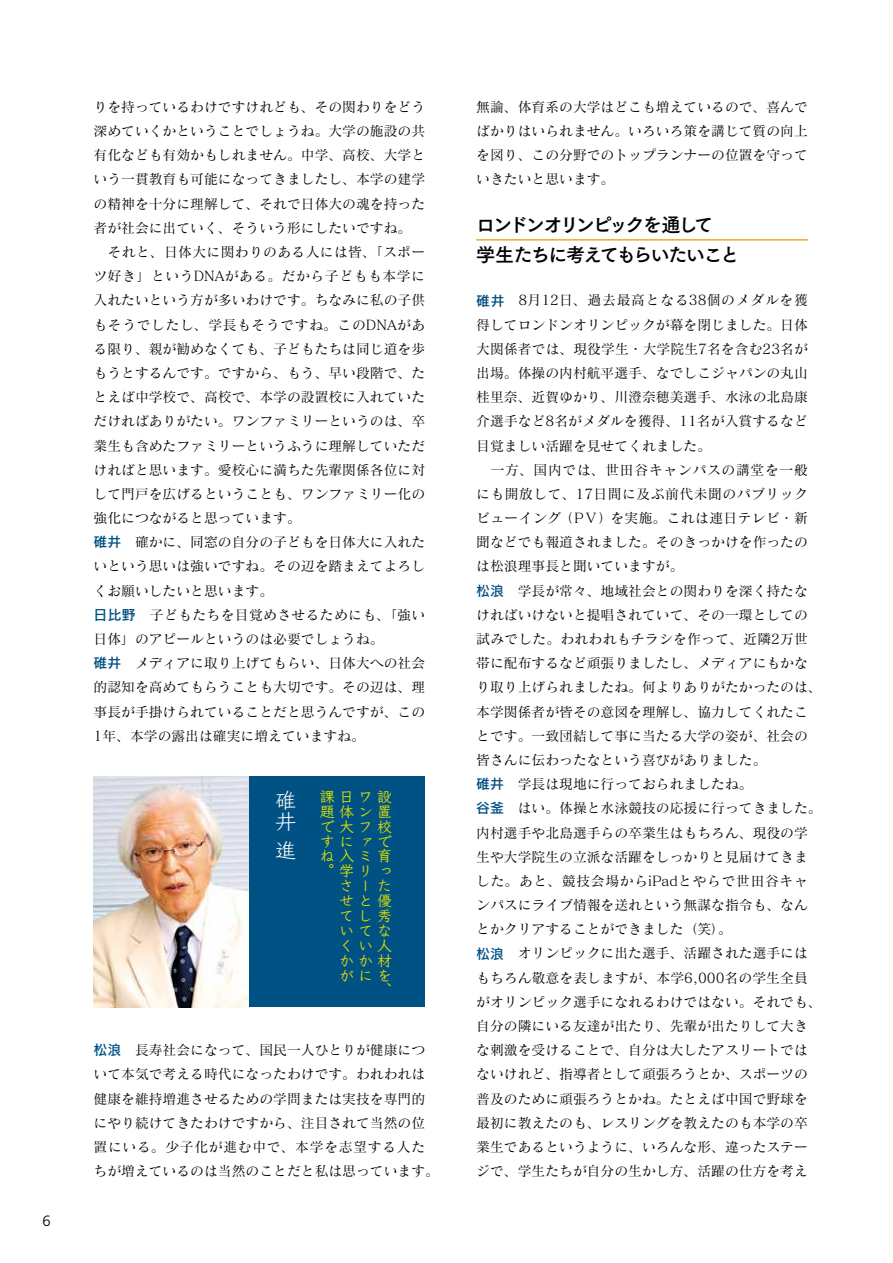
<style>
.page{position:relative;width:893px;height:1263px;background:#fff}
.page>*{position:absolute;margin:0;border:0;box-sizing:border-box;transform-origin:0 0}
.t1{font:21.3px/21.3px "Klee Pro M";color:#fff}
.t2{font:19.2px/29.7px "Tsuku Go Pro B";letter-spacing:-.105em;color:#000}
.t3{font:14.85px/14.9px "Klee Pro DB";color:#dbe000}
.t4{font:300 14.85px "Frutiger";color:#000}
.t5{font:13.8px/24.2px "Matisse Pro M";color:#000}
.t6{font:13.8px "Matisse Pro M";letter-spacing:.055em;color:#000}
.t7{font:13.8px "Matisse Pro M";letter-spacing:.04em;color:#000}
.t8{font:13.8px "Matisse Pro M";letter-spacing:.05em;color:#000}
.t9{font:13.8px "Matisse Pro M";letter-spacing:.025em;color:#000}
.s1{font-family:"Rodin Pro DB";color:#005184}
</style>
<div class="page">
<hr style="left:476px;top:239px;width:332px;height:1px;background:#f39700">
<div style="left:94px;top:776px;width:331px;height:231px;background:#005184"></div>
<img style="left:94px;top:776px;width:154px;height:231px">
<p class="t4" style="left:43px;top:1212px;width:10px">6</p>
<p class="t5" style="left:94px;top:94px;width:333px">りを持っているわけですけれども、その関わりをどう深めていくかということでしょうね。大学の施設の共有化なども有効かもしれません。中学、高校、大学という一貫教育も可能になってきましたし、本学の建学の精神を十分に理解して、それで日体大の魂を持った者が社会に出ていく、そういう形にしたいですね。　それと、日体大に関わりのある人には皆、「スポーツ好き」というDNAがある。だから子どもも本学に入れたいという方が多いわけです。ちなみに私の子供もそうでしたし、学長もそうですね。このDNAがある限り、親が勧めなくても、子どもたちは同じ道を歩もうとするんです。ですから、もう、早い段階で、たとえば中学校で、高校で、本学の設置校に入れていただければありがたい。ワンファミリーというのは、卒業生も含めたファミリーというふうに理解していただければと思います。愛校心に満ちた先輩関係各位に対して門戸を広げるということも、ワンファミリー化の強化につながると思っています。<br><span class="s1">碓井</span>　確かに、同窓の自分の子どもを日体大に入れたいという思いは強いですね。その辺を踏まえてよろしくお願いしたいと思います。<br><span class="s1">日比野</span>　子どもたちを目覚めさせるためにも、「強い日体」のアピールというのは必要でしょうね。<br><span class="s1">碓井</span>　メディアに取り上げてもらい、日体大への社会的認知を高めてもらうことも大切です。その辺は、理事長が手掛けられていることだと思うんですが、この<br>1年、本学の露出は確実に増えていますね。</p>
<h1 class="t1" style="left:275px;top:788px;width:22px">碓井</h1>
<h1 class="t1" style="left:275px;top:838px;width:22px">進</h1>
<p class="t3" style="left:320px;top:789px;width:73px">課日<br>題体ン置で大フ<br>すにァでね入ミ</p>
<p class="t3" style="left:339px;top:878px;width:54px">さ<br>せと<br>て<br>いて<br>く<br>かか材がにを</p>
<p class="t3" style="left:377px;top:781px;width:16px;line-height:29.7px;text-align:justify">設校育</p>
<p class="t3" style="left:377px;top:863px;width:16px;text-align:justify">った優</p>
<p class="t3" style="left:377px;top:923px;width:15px">な</p>
<p class="t3" style="left:358px;top:789px;width:14px">ワ</p>
<p class="t3" style="left:320px;top:863px;width:50px">。学リ</p>
<p class="t3" style="left:358px;top:870px;width:35px;line-height:29.7px">ー<br>し秀い人</p>
<p class="t3" style="left:377px;top:982px;width:15px">、</p>
<p class="t5" style="left:94px;top:1037px;width:347px"><span class="s1">松浪</span>　長寿社会になって、国民一人ひとりが健康について本気で考える時代になったわけです。われわれは健康を維持増進させるための学問または実技を専門的にやり続けてきたわけですから、注目されて当然の位置にいる。少子化が進む中で、本学を志望する人たちが増えているのは当然のことだと私は思っています。</p>
<p class="t5" style="left:476px;top:94px;width:333px;text-align:justify">無論、体育系の大学はどこも増えているので、喜んでばかりはいられません。いろいろ策を講じて質の向上を図り、この分野でのトップランナーの位置を守っていきたいと思います。</p>
<h2 class="t2" style="left:476px;top:208px;width:264px">ロンドンオリンピックを通して<br>学生たちに考えてもらいたいこと</h2>
<p class="t6" style="left:476px;top:292px;width:333px"><span class="s1">碓井</span>　8月12日、過去最高となる38個のメダルを獲</p>
<p class="t5" style="left:476px;top:312px;width:333px">得してロンドンオリンピックが幕を閉じました。日体</p>
<p class="t5" style="left:476px;top:336px;width:333px">大関係者では、現役学生・大学院生7名を含む23名が</p>
<p class="t5" style="left:476px;top:360px;width:333px">出場。体操の内村航平選手、なでしこジャパンの丸山</p>
<p class="t5" style="left:476px;top:385px;width:333px">桂里奈、近賀ゆかり、川澄奈穂美選手、水泳の北島康</p>
<p class="t5" style="left:476px;top:409px;width:333px">介選手など8名がメダルを獲得、11名が入賞するなど</p>
<p class="t5" style="left:476px;top:433px;width:236px">目覚ましい活躍を見せてくれました。</p>
<p class="t8" style="left:476px;top:461px;width:333px">　一方、国内では、世田谷キャンパスの講堂を一般</p>
<p class="t7" style="left:476px;top:485px;width:333px">にも開放して、17日間に及ぶ前代未聞のパブリック</p>
<p class="t9" style="left:610px;top:509px;width:199px">を実施。これは連日テレビ・新</p>
<p class="t5" style="left:559px;top:505px;width:55px">（PV）</p>
<p class="t5" style="left:476px;top:505px;width:347px">ビューイング<br>聞などでも報道されました。そのきっかけを作ったのは松浪理事長と聞いていますが。<br><span class="s1">松浪</span>　学長が常々、地域社会との関わりを深く持たなければいけないと提唱されていて、その一環としての試みでした。われわれもチラシを作って、近隣2万世帯に配布するなど頑張りましたし、メディアにもかなり取り上げられましたね。何よりありがたかったのは、本学関係者が皆その意図を理解し、協力してくれたことです。一致団結して事に当たる大学の姿が、社会の皆さんに伝わったなという喜びがありました。<br><span class="s1">碓井</span>　学長は現地に行っておられましたね。<br><span class="s1">谷釜</span>　はい。体操と水泳競技の応援に行ってきました。内村選手や北島選手らの卒業生はもちろん、現役の学生や大学院生の立派な活躍をしっかりと見届けてきました。あと、競技会場からiPadとやらで世田谷キャンパスにライブ情報を送れという無謀な指令も、なんとかクリアすることができました（笑。(<br><span class="s1">松浪</span>　オリンピックに出た選手、活躍された選手にはもちろん敬意を表しますが、本学6,000名の学生全員がオリンピック選手になれるわけではない。それでも、自分の隣にいる友達が出たり、先輩が出たりして大きな刺激を受けることで、自分は大したアスリートではないけれど、指導者として頑張ろうとか、スポーツの普及のために頑張ろうとかね。たとえば中国で野球を最初に教えたのも、レスリングを教えたのも本学の卒業生であるというように、いろんな形、違ったステージで、学生たちが自分の生かし方、活躍の仕方を考え</p>
</div>
